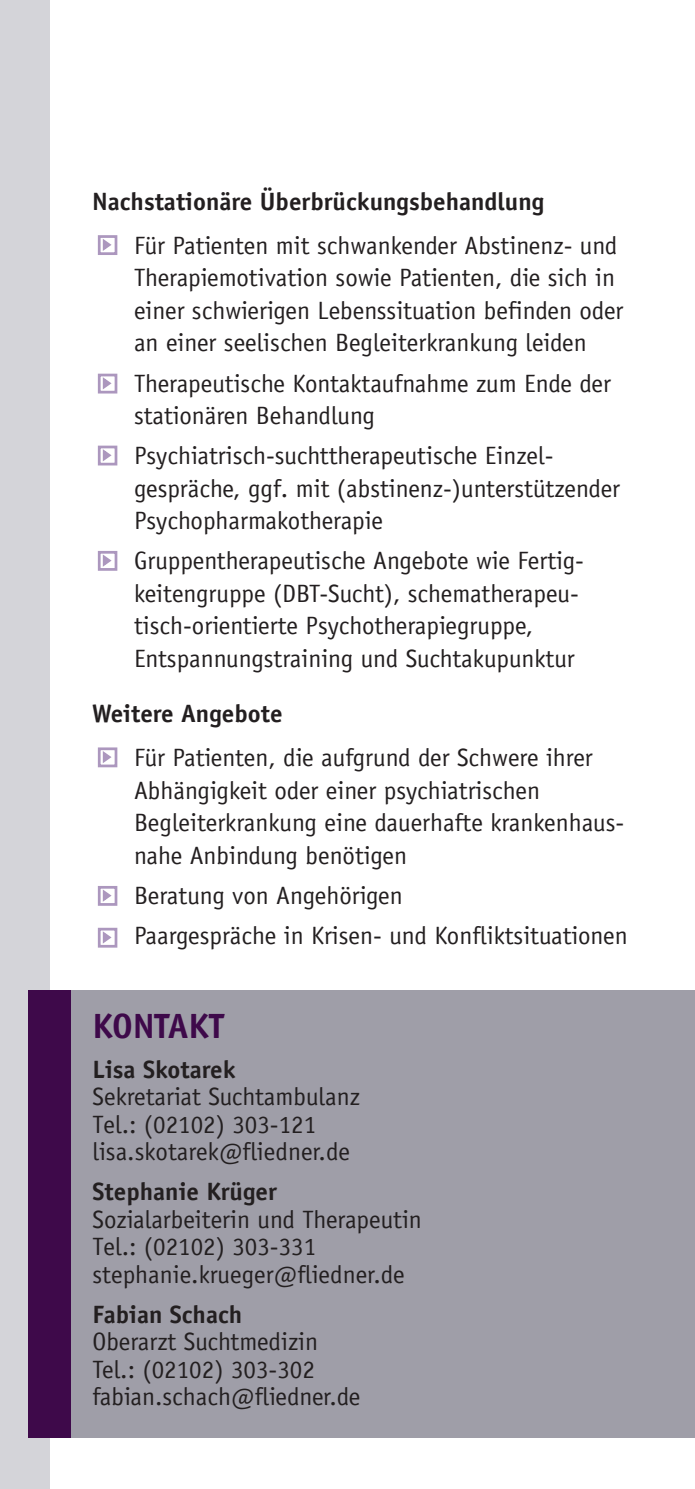
<style>
.page{position:relative;width:695px;height:1489px;background:#fff}
.page>*{position:absolute;margin:0;border:0;box-sizing:border-box;transform-origin:0 0}
.t1{font:700 35px "Officina Sans";letter-spacing:-.01em;color:#3e094a}
.t2{font:25px/32.5px "Officina Sans";color:#231f20}
.t3{font:700 25px "Officina Sans";color:#231f20}
</style>
<div class="page">
<div style="left:0;top:0;width:50px;height:1488px;background:#d4d4d9"></div>
<div style="left:48px;top:990px;width:646px;height:448px;background:#9f9ea8"></div>
<div style="left:28px;top:990px;width:43px;height:448px;background:#3e094a"></div>
<div style="left:98px;top:235px;width:19px;height:20px;border:3px solid #ac97be"></div>
<svg style="left:102px;top:236px;width:11px;height:17px"></svg>
<div style="left:98px;top:373px;width:19px;height:20px;border:3px solid #ac97be"></div>
<svg style="left:102px;top:375px;width:11px;height:17px"></svg>
<div style="left:98px;top:445px;width:19px;height:20px;border:3px solid #ac97be"></div>
<svg style="left:102px;top:447px;width:11px;height:17px"></svg>
<div style="left:98px;top:551px;width:19px;height:19px;border:3px solid #ac97be"></div>
<svg style="left:102px;top:552px;width:11px;height:17px"></svg>
<div style="left:98px;top:747px;width:19px;height:20px;border:3px solid #ac97be"></div>
<svg style="left:102px;top:748px;width:11px;height:17px"></svg>
<div style="left:98px;top:885px;width:19px;height:20px;border:3px solid #ac97be"></div>
<svg style="left:102px;top:887px;width:11px;height:17px"></svg>
<div style="left:98px;top:927px;width:19px;height:20px;border:3px solid #ac97be"></div>
<svg style="left:102px;top:928px;width:11px;height:17px"></svg>
<p class="t3" style="left:92px;top:186px;width:453px">Nachstationäre Überbrückungsbehandlung</p>
<p class="t2" style="left:134px;top:229px;width:491px">Für Patienten mit schwankender Abstinenz- und Therapiemotivation sowie Patienten, die sich in einer schwierigen Lebenssituation befinden oder an einer seelischen Begleiterkrankung leiden</p>
<p class="t2" style="left:134px;top:367px;width:478px">Therapeutische Kontaktaufnahme zum Ende der stationären Behandlung</p>
<p class="t2" style="left:134px;top:439px;width:487px">Psychiatrisch-suchttherapeutische Einzel&shy;gespräche, ggf. mit (abstinenz-)unterstützender<br>Psychopharmakotherapie</p>
<p class="t2" style="left:134px;top:544px;width:451px">Gruppentherapeutische Angebote wie Fertig&shy;keitengruppe (DBT-Sucht), schematherapeu&shy;tisch-orientierte Psychotherapiegruppe, Entspannungstraining und Suchtakupunktur</p>
<p class="t3" style="left:92px;top:698px;width:192px">Weitere Angebote</p>
<p class="t2" style="left:134px;top:741px;width:491px">Für Patienten, die aufgrund der Schwere ihrer Abhängigkeit oder einer psychiatrischen Begleiterkrankung eine dauerhafte krankenhaus&shy;nahe Anbindung benötigen</p>
<p class="t2" style="left:134px;top:875px;width:495px;line-height:40px">Beratung von Angehörigen<br>Paargespräche in Krisen- und Konfliktsituationen</p>
<h1 class="t1" style="left:92px;top:1003px;width:133px">KONTAKT</h1>
<p class="t3" style="left:92px;top:1053px;width:145px">Lisa Skotarek</p>
<p class="t2" style="left:92px;top:1082px;width:269px;line-height:27.5px">Sekretariat Suchtambulanz<br>Tel.: (02102) 303-121 lisa.skotarek@fliedner.de</p>
<p class="t3" style="left:92px;top:1176px;width:186px">Stephanie Krüger</p>
<p class="t2" style="left:92px;top:1205px;width:331px;line-height:27.5px">Sozialarbeiterin und Therapeutin<br>Tel.: (02102) 303-331 stephanie.krueger@fliedner.de</p>
<p class="t3" style="left:92px;top:1298px;width:151px">Fabian Schach</p>
<p class="t2" style="left:92px;top:1327px;width:269px;line-height:27.5px">Oberarzt Suchtmedizin<br>Tel.: (02102) 303-302 fabian.schach@fliedner.de</p>
</div>
